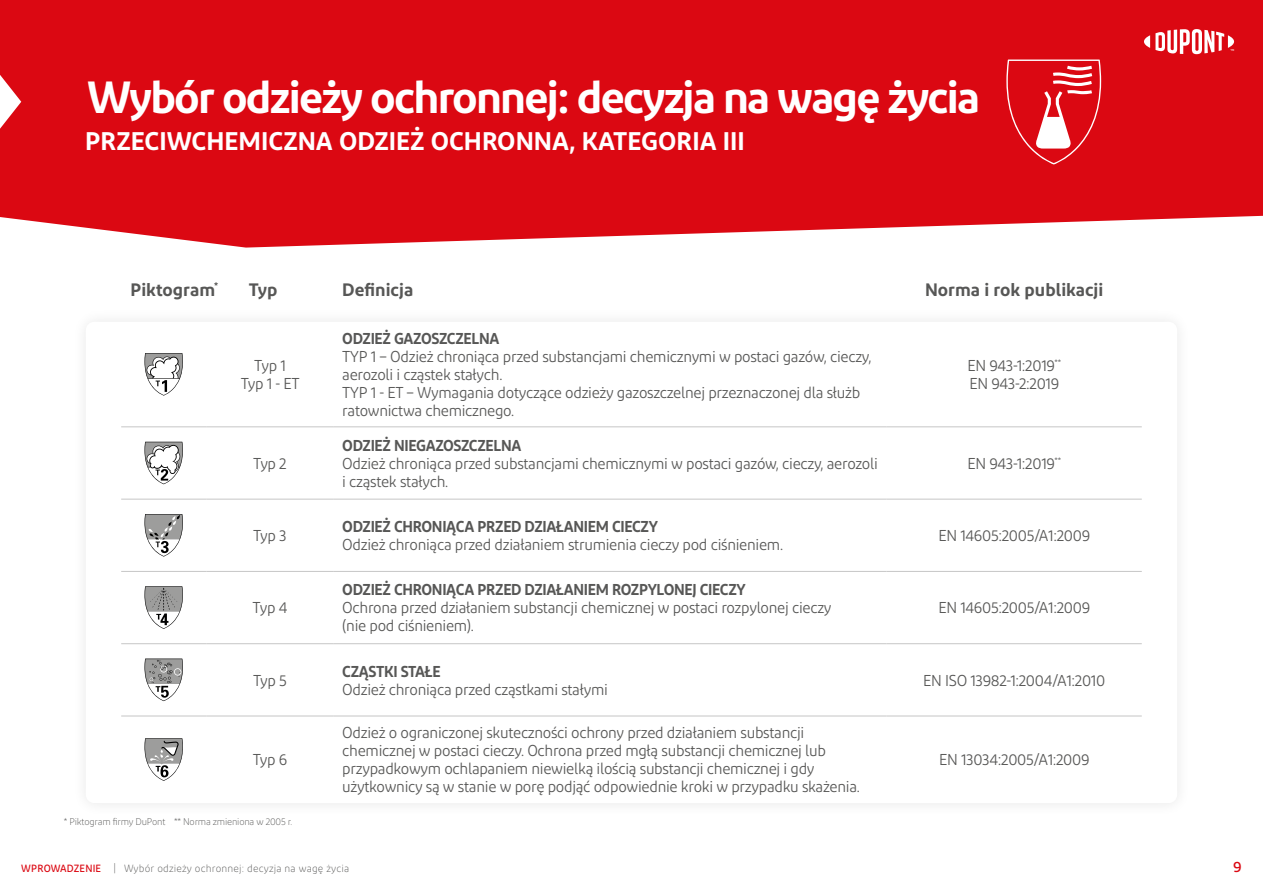
<style>
.page{position:relative;width:1263px;height:893px;background:#fff}
.page>*{position:absolute;margin:0;border:0;box-sizing:border-box;transform-origin:0 0}
.Intro-Titre_niv2{font:600 45px "Diodrum";letter-spacing:-.04em;color:#fff}
.Intro-Titre_niv1{font:600 25.5px "Diodrum";color:#fff}
.t1{font:600 18px "Diodrum";color:#575756}
.Intro-Tableau_Texte{font:15.75px/18px "Diodrum";letter-spacing:-.02em;color:#575756;scale:.95 1}
.Intro-Tableau_Texte-2{font:600 15.75px "Diodrum";letter-spacing:-.02em;color:#575756;scale:.95 1}
.t2{font:500 15px "Diodrum";color:#db0812}
.t3{font:300 10.5px "Diodrum";letter-spacing:.02em;color:#575756;scale:.95 1}
.Note_bas_de_page{font:300 9.75px "Diodrum";letter-spacing:-.02em;color:#575756;scale:.95 1}
.s1{font-weight:500;color:#db0812}
</style>
<div class="page">
<svg style="left:0;top:0;width:1263px;height:248px;background:#dd1822"></svg>
<svg style="left:0;top:75px;width:21px;height:54px"></svg>
<div style="left:72px;top:308px;width:1119px;height:509px;background:#fbfbfb"></div>
<div style="left:86px;top:322px;width:1091px;height:481px;background:#fff;border-radius:9px"></div>
<svg style="left:1006px;top:60px;width:95px;height:104px;background:#e1363e"></svg>
<hr style="left:121px;top:426px;width:85px;height:1px;background:#c6c6c6">
<hr style="left:206px;top:426px;width:128px;height:1px;background:#c6c6c6">
<hr style="left:334px;top:426px;width:553px;height:1px;background:#c6c6c6">
<hr style="left:887px;top:426px;width:255px;height:1px;background:#c6c6c6">
<hr style="left:121px;top:499px;width:85px;height:1px;background:#c6c6c6">
<hr style="left:206px;top:499px;width:128px;height:1px;background:#c6c6c6">
<hr style="left:334px;top:499px;width:553px;height:1px;background:#c6c6c6">
<hr style="left:887px;top:499px;width:255px;height:1px;background:#c6c6c6">
<hr style="left:121px;top:571px;width:85px;height:1px;background:#c6c6c6">
<hr style="left:206px;top:571px;width:128px;height:1px;background:#c6c6c6">
<hr style="left:334px;top:571px;width:553px;height:1px;background:#c6c6c6">
<hr style="left:887px;top:571px;width:255px;height:1px;background:#c6c6c6">
<hr style="left:121px;top:643px;width:85px;height:1px;background:#c6c6c6">
<hr style="left:206px;top:643px;width:128px;height:1px;background:#c6c6c6">
<hr style="left:334px;top:643px;width:553px;height:1px;background:#c6c6c6">
<hr style="left:887px;top:643px;width:255px;height:1px;background:#c6c6c6">
<hr style="left:121px;top:716px;width:85px;height:1px;background:#c6c6c6">
<hr style="left:206px;top:716px;width:128px;height:1px;background:#c6c6c6">
<hr style="left:334px;top:716px;width:553px;height:1px;background:#c6c6c6">
<hr style="left:887px;top:716px;width:255px;height:1px;background:#c6c6c6">
<svg style="left:144px;top:353px;width:39px;height:43px"></svg>
<svg style="left:144px;top:442px;width:39px;height:42px"></svg>
<svg style="left:144px;top:514px;width:39px;height:42px"></svg>
<svg style="left:144px;top:586px;width:39px;height:43px"></svg>
<svg style="left:144px;top:659px;width:39px;height:42px"></svg>
<svg style="left:144px;top:738px;width:39px;height:43px"></svg>
<svg style="left:1144px;top:29px;width:90px;height:25px"></svg>
<p class="Intro-Titre_niv2" style="left:87px;top:68px;width:894px">Wybór odzieży ochronnej: decyzja na wagę życia</p>
<p class="Intro-Titre_niv1" style="left:85px;top:124px;width:661px">PRZECIWCHEMICZNA ODZIEŻ OCHRONNA, KATEGORIA III</p>
<p class="t1" style="left:130px;top:278px;width:89px">Piktogram<sup>*</sup></p>
<p class="t1" style="left:249px;top:278px;width:30px">Typ</p>
<p class="t1" style="left:342px;top:278px;width:72px">Definicja</p>
<p class="t1" style="left:925px;top:278px;width:180px">Norma i rok publikacji</p>
<p class="Intro-Tableau_Texte" style="left:241px;top:356px;width:64px;text-align:center">Typ 1<br>Typ 1 - ET</p>
<p class="Intro-Tableau_Texte" style="left:253px;top:454px;width:37px">Typ 2</p>
<p class="Intro-Tableau_Texte" style="left:253px;top:526px;width:37px">Typ 3</p>
<p class="Intro-Tableau_Texte" style="left:253px;top:599px;width:38px">Typ 4</p>
<p class="Intro-Tableau_Texte" style="left:253px;top:671px;width:37px">Typ 5</p>
<p class="Intro-Tableau_Texte" style="left:253px;top:751px;width:38px">Typ 6</p>
<p class="Note_bas_de_page" style="left:64px;top:816px;width:242px">* Piktogram firmy DuPont ** Norma zmieniona w 2005 r.</p>
<p class="Intro-Tableau_Texte-2" style="left:342px;top:328px;width:167px">ODZIEŻ GAZOSZCZELNA</p>
<p class="Intro-Tableau_Texte" style="left:342px;top:347px;width:559px">TYP 1 – Odzież chroniąca przed substancjami chemicznymi w postaci gazów, cieczy, aerozoli i cząstek stałych.</p>
<p class="Intro-Tableau_Texte" style="left:342px;top:383px;width:547px">TYP 1 - ET – Wymagania dotyczące odzieży gazoszczelnej przeznaczonej dla służb ratownictwa chemicznego.</p>
<p class="Intro-Tableau_Texte" style="left:967px;top:356px;width:100px">EN 943-1:2019<sup>**</sup></p>
<p class="Intro-Tableau_Texte" style="left:969px;top:374px;width:96px">EN 943-2:2019</p>
<p class="Intro-Tableau_Texte-2" style="left:342px;top:435px;width:190px">ODZIEŻ NIEGAZOSZCZELNA</p>
<p class="Intro-Tableau_Texte" style="left:342px;top:454px;width:565px">Odzież chroniąca przed substancjami chemicznymi w postaci gazów, cieczy, aerozoli i cząstek stałych.</p>
<p class="Intro-Tableau_Texte" style="left:967px;top:454px;width:100px">EN 943-1:2019<sup>**</sup></p>
<p class="Intro-Tableau_Texte-2" style="left:342px;top:516px;width:334px">ODZIEŻ CHRONIĄCA PRZED DZIAŁANIEM CIECZY</p>
<p class="Intro-Tableau_Texte" style="left:342px;top:535px;width:465px">Odzież chroniąca przed działaniem strumienia cieczy pod ciśnieniem.</p>
<p class="Intro-Tableau_Texte" style="left:938px;top:526px;width:161px">EN 14605:2005/A1:2009</p>
<p class="Intro-Tableau_Texte-2" style="left:342px;top:580px;width:426px">ODZIEŻ CHRONIĄCA PRZED DZIAŁANIEM ROZPYLONEJ CIECZY</p>
<p class="Intro-Tableau_Texte" style="left:342px;top:599px;width:516px">Ochrona przed działaniem substancji chemicznej w postaci rozpylonej cieczy (nie pod ciśnieniem).</p>
<p class="Intro-Tableau_Texte" style="left:938px;top:599px;width:161px">EN 14605:2005/A1:2009</p>
<p class="Intro-Tableau_Texte-2" style="left:342px;top:661px;width:105px">CZĄSTKI STAŁE</p>
<p class="Intro-Tableau_Texte" style="left:342px;top:680px;width:281px">Odzież chroniąca przed cząstkami stałymi</p>
<p class="Intro-Tableau_Texte" style="left:342px;top:724px;width:546px">Odzież o ograniczonej skuteczności ochrony przed działaniem substancji chemicznej w postaci cieczy. Ochrona przed mgłą substancji chemicznej lub przypadkowym ochlapaniem niewielką ilością substancji chemicznej i gdy użytkownicy są w stanie w porę podjąć odpowiednie kroki w przypadku skażenia.</p>
<p class="Intro-Tableau_Texte" style="left:923px;top:671px;width:193px">EN ISO 13982-1:2004/A1:2010</p>
<p class="Intro-Tableau_Texte" style="left:939px;top:751px;width:160px">EN 13034:2005/A1:2009</p>
<p class="t3" style="left:21px;top:862px;width:347px"><span class="s1">WPROWADZENIE</span> | Wybór odzieży ochronnej: decyzja na wagę życia</p>
<p class="t2" style="left:1233px;top:857px;width:10px">9</p>
</div>
